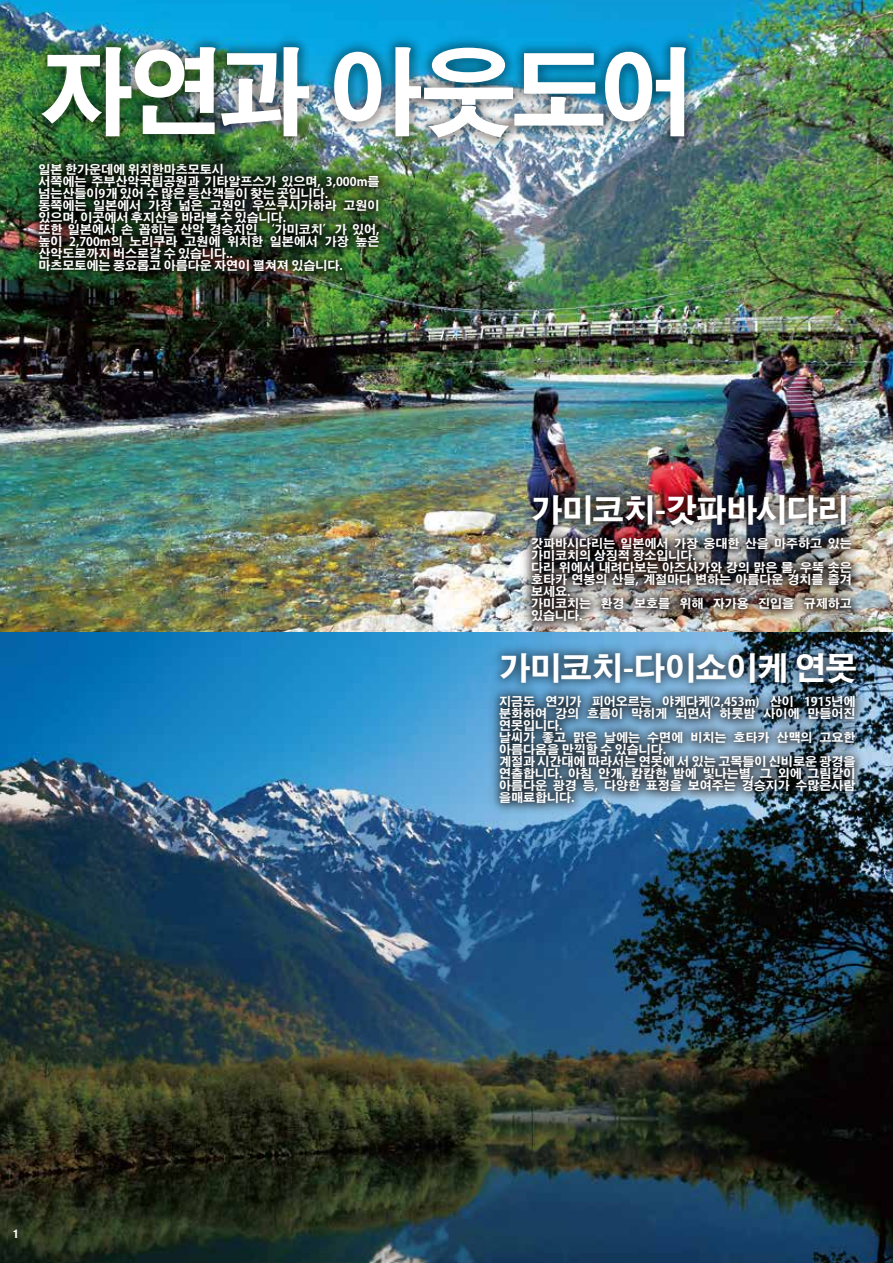
<style>
.page{position:relative;width:893px;height:1263px;background:#fff}
.page>*{position:absolute;margin:0;border:0;box-sizing:border-box;transform-origin:0 0}
.t1{font:700 95.1px "Adobe Gothic Std";letter-spacing:-.055em;color:#fff}
.t2{font:700 31.5px "Adobe Gothic Std";letter-spacing:-.025em;color:#fff}
.t3{font:700 12px/12px "Adobe Gothic Std";color:#fff}
.t4{font:700 condensed 12px "Helvetica Neue";color:#fff}
</style>
<div class="page">
<img style="left:0;top:0;width:893px;height:1263px">
<img style="left:0;top:0;width:748px;height:211px">
<img style="left:0;top:108px;width:438px;height:240px">
<img style="left:476px;top:438px;width:417px;height:158px">
<img style="left:443px;top:596px;width:450px;height:269px">
<img style="left:880px;top:0;width:13px;height:311px">
<img style="left:880px;top:509px;width:13px;height:257px">
<img style="left:880px;top:926px;width:13px;height:306px">
<h1 class="t1" style="left:38px;top:36px;width:657px">자연과 아웃도어</h1>
<p class="t3" style="left:38px;top:164px;width:342px">일본 한가운데에 위치한마츠모토시<br>서쪽에는 주부산악국립공원과 기타알프스가 있으며, 3,000m를 넘는산들이9개 있어 수 많은 등산객들이 찾는 곳입니다.<br>동쪽에는 일본에서 가장 넓은 고원인 우쓰쿠시가하라 고원이 있으며, 이곳에서 후지산을 바라볼 수 있습니다.<br>또한 일본에서 손 꼽히는 산악 경승지인 ‘가미코치’가 있어, 높이 2,700m의 노리쿠라 고원에 위치한 일본에서 가장 높은 산악도로까지 버스로갈 수 있습니다..<br>마츠모토에는 풍요롭고 아름다운 자연이 펼쳐져 있습니다.</p>
<h2 class="t2" style="left:531px;top:491px;width:319px">가미코치-갓파바시다리</h2>
<p class="t3" style="left:531px;top:538px;width:322px">갓파바시다리는 일본에서 가장 웅대한 산을 마주하고 있는 가미코치의 상징적 장소입니다.<br>다리 위에서 내려다보는 아즈사가와 강의 맑은 물, 우뚝 솟은 호타카 연봉의 산들, 계절마다 변하는 아름다운 경치를 즐겨 보세요.<br>가미코치는 환경 보호를 위해 자가용 진입을 규제하고 있습니다.</p>
<h2 class="t2" style="left:499px;top:649px;width:359px">가미코치-다이쇼이케 연못</h2>
<p class="t3" style="left:499px;top:696px;width:358px">지금도 연기가 피어오르는 야케다케(2,453m) 산이 1915년에 분화하여 강의 흐름이 막히게 되면서 하룻밤 사이에 만들어진 연못입니다.<br>날씨가 좋고 맑은 날에는 수면에 비치는 호타카 산맥의 고요한 아름다움을 만끽할 수 있습니다.<br>계절과 시간대에 따라서는 연못에 서 있는 고목들이 신비로운 광경을 연출합니다. 아침 안개, 캄캄한 밤에 빛나는별, 그 외에 그림같이 아름다운 광경 등, 다양한 표정을 보여주는 경승지가 수많은사람 을매료합니다.</p>
<p class="t4" style="left:13px;top:1223px;width:7px">1</p>
</div>
